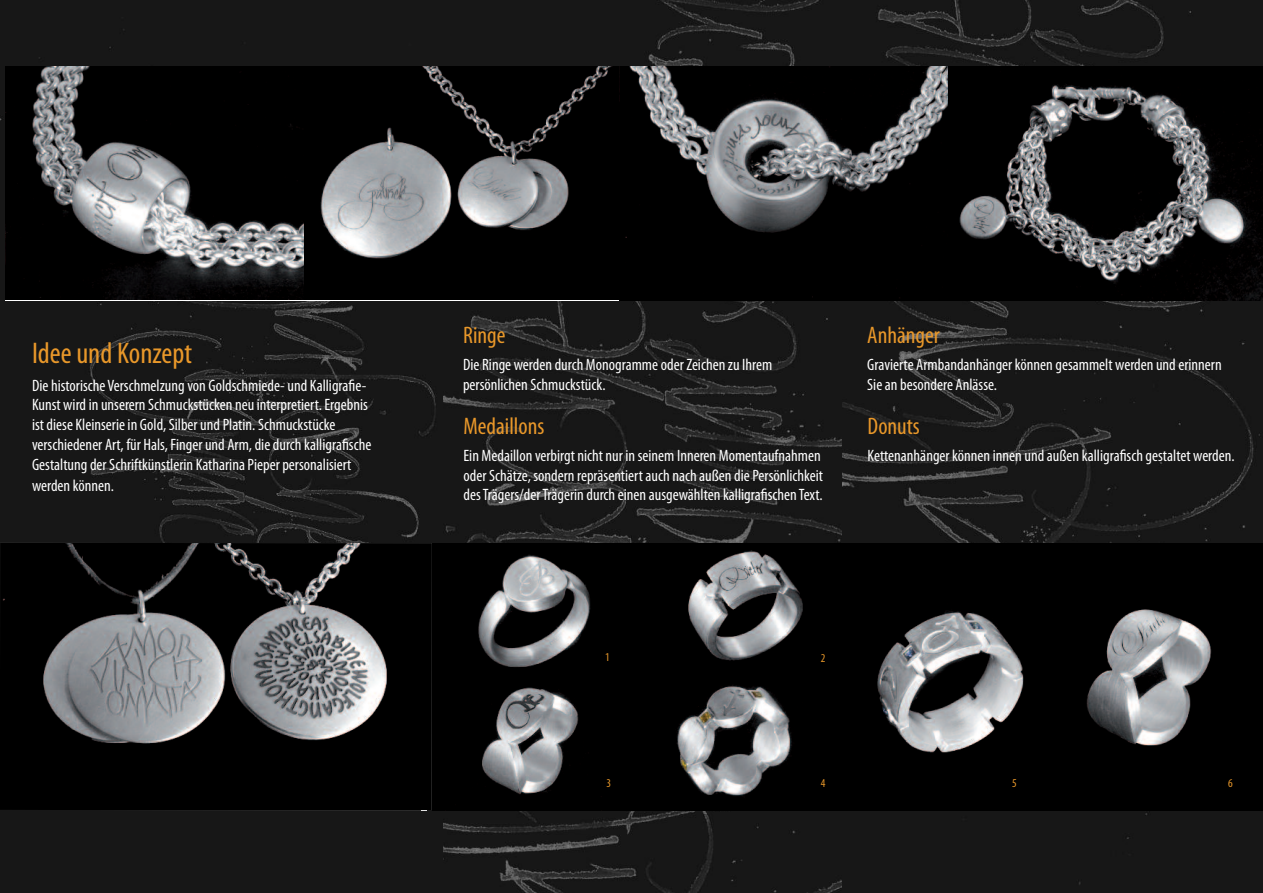
<style>
.page{position:relative;width:1263px;height:893px;background:#fff}
.page>*{position:absolute;margin:0;border:0;box-sizing:border-box;transform-origin:0 0}
.t1{font:condensed 30px "Myriad Pro";color:#e9982a}
.t2{font:condensed 24px "Myriad Pro";color:#e9982a}
.t3{font:condensed 16.5px/20px "Myriad Pro";color:#fff}
.t4{font:condensed 12px "Myriad Pro";color:#e9982a}
</style>
<div class="page">
<img style="left:442px;top:0;width:400px;height:893px">
<div style="left:842px;top:810px;width:421px;height:83px;background:#171717"></div>
<img style="left:0;top:0;width:442px;height:893px">
<img style="left:842px;top:0;width:421px;height:543px">
<img style="left:303px;top:66px;width:317px;height:234px">
<svg style="left:6px;top:66px;width:297px;height:234px;background:#303132"></svg>
<img style="left:620px;top:66px;width:328px;height:234px">
<svg style="left:948px;top:66px;width:315px;height:234px;background:#242425"></svg>
<img style="left:1038px;top:543px;width:225px;height:267px">
<img style="left:834px;top:543px;width:204px;height:267px">
<img style="left:432px;top:543px;width:192px;height:134px">
<img style="left:432px;top:677px;width:192px;height:133px">
<svg style="left:624px;top:678px;width:210px;height:132px;background:#2f2f30"></svg>
<img style="left:624px;top:543px;width:212px;height:135px">
<img style="left:0;top:543px;width:432px;height:267px">
<h1 class="t1" style="left:32px;top:342px;width:162px">Idee und Konzept</h1>
<p class="t3" style="left:32px;top:377px;width:341px">Die historische Verschmelzung von Goldschmiede- und Kalligrafie-Kunst wird in unserern Schmuckstücken neu interpretiert. Ergebnis ist diese Kleinserie in Gold, Silber und Platin. Schmuckstücke verschiedener Art, für Hals, Finger und Arm, die durch kalligrafische Gestaltung der Schriftkünstlerin Katharina Pieper personalisiert werden können.</p>
<h2 class="t2" style="left:463px;top:327px;width:44px">Ringe</h2>
<p class="t3" style="left:463px;top:356px;width:311px">Die Ringe werden durch Monogramme oder Zeichen zu Ihrem persönlichen Schmuckstück.</p>
<h2 class="t2" style="left:463px;top:417px;width:82px">Medaillons</h2>
<p class="t3" style="left:463px;top:447px;width:361px">Ein Medaillon verbirgt nicht nur in seinem Inneren Momentaufnahmen oder Schätze, sondern repräsentiert auch nach außen die Persönlichkeit desTrägers/derTrägerin durch einen ausgewählten kalligrafischen Text.</p>
<h2 class="t2" style="left:867px;top:327px;width:74px">Anhänger</h2>
<p class="t3" style="left:867px;top:356px;width:356px">Gravierte Armbandanhänger können gesammelt werden und erinnern<br>Sie an besondere Anlässe.</p>
<h2 class="t2" style="left:867px;top:417px;width:54px">Donuts</h2>
<p class="t3" style="left:867px;top:447px;width:369px">Kettenanhänger können innen und außen kalligrafisch gestaltet werden.</p>
<p class="t4" style="left:605px;top:653px;width:6px">1</p>
<p class="t4" style="left:821px;top:654px;width:6px">2</p>
<p class="t4" style="left:607px;top:779px;width:6px">3</p>
<p class="t4" style="left:821px;top:779px;width:6px">4</p>
<p class="t4" style="left:1012px;top:779px;width:6px">5</p>
<p class="t4" style="left:1228px;top:779px;width:6px">6</p>
</div>
